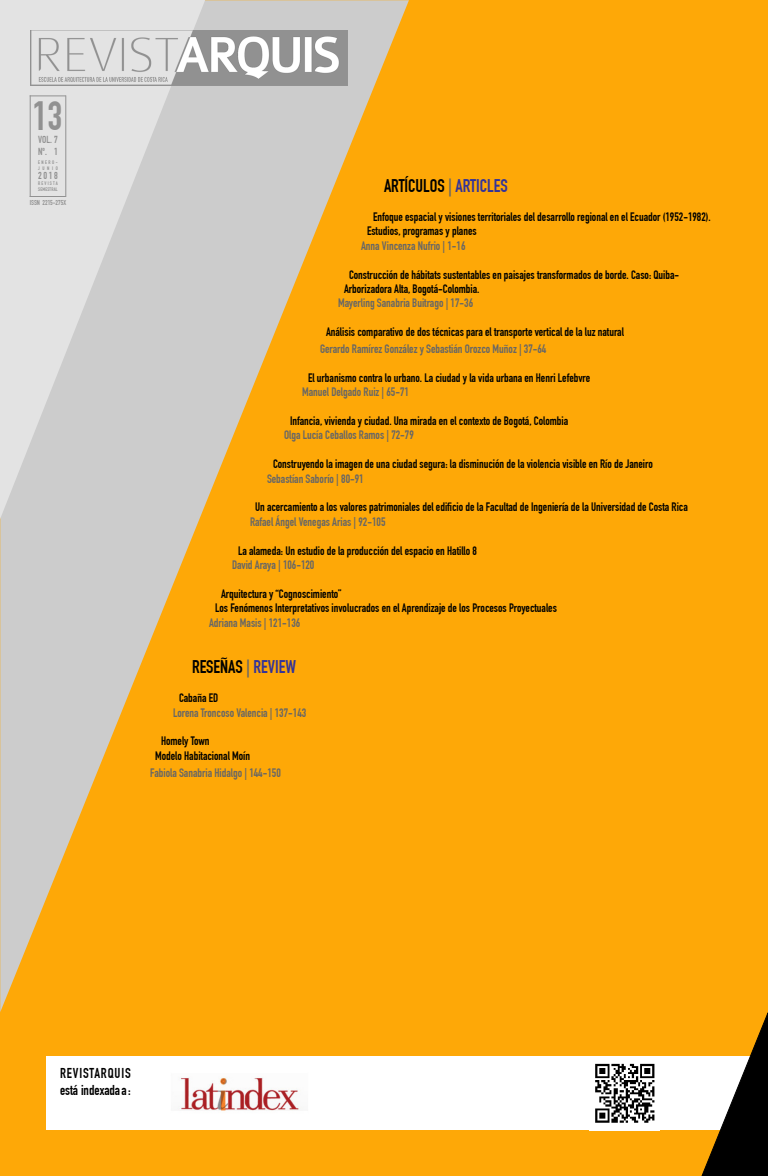
<style>
.page{position:relative;width:768px;height:1176px;background:#fea807}
.page>*{position:absolute;margin:0;border:0;box-sizing:border-box;transform-origin:0 0}
.t1{font:700 40px "DIN Condensed";color:#919191}
.t2{font:700 18px "DIN Condensed";color:#000}
.t3{font:700 14px/16.8px "DIN Condensed";letter-spacing:.005em;color:#000}
.t4{font:700 12px/14.4px "DIN Condensed";color:#000}
.t5{font:700 12px "DIN Condensed";color:#666}
.t6{font:700 10px/12px "DIN Condensed";letter-spacing:.08em;color:#919191}
.t7{font:700 7px "DIN Condensed";color:#919191}
.t8{font:700 5px/6px "DIN Condensed";letter-spacing:.035em;color:#919191}
.t9{font:700 5px/6px "DIN Condensed";letter-spacing:.41em;color:#919191}
.s1{color:#666}
.s2{color:#339}
</style>
<div class="page">
<svg style="left:0;top:0;width:409px;height:1012px"></svg>
<svg style="left:0;top:0;width:205px;height:519px;background:#d6d6d6"></svg>
<div style="left:46px;top:1056px;width:722px;height:74px;background:#fff"></div>
<img style="left:595px;top:1063px;width:60px;height:60px">
<img style="left:178px;top:1077px;width:123px;height:34px">
<hr style="left:30px;top:95px;width:36px;height:1px;background:#919191">
<hr style="left:30px;top:95px;width:1px;height:102px;background:#919191">
<hr style="left:65px;top:95px;width:1px;height:102px;background:#919191">
<hr style="left:30px;top:196px;width:36px;height:1px;background:#919191">
<img style="left:30px;top:30px;width:318px;height:56px">
<svg style="left:701px;top:1012px;width:67px;height:164px"></svg>
<h1 class="t1" style="left:33px;top:101px;width:31px">13</h1>
<p class="t6" style="left:38px;top:134px;width:21px">VOL. 7<br>Nº. 1</p>
<p class="t9" style="left:38px;top:159px;width:21px">ENERO-<br>JUNIO</p>
<p class="t6" style="left:38px;top:170px;width:21px">2018</p>
<p class="t8" style="left:38px;top:180px;width:21px">REVISTA<br>SEMESTRAL</p>
<p class="t7" style="left:30px;top:200px;width:38px">ISSN 2215-275X</p>
<h2 class="t2" style="left:384px;top:179px;width:125px">ARTÍCULOS <span class="s1">|</span> <span class="s2">ARTICLES</span></h2>
<p class="t4" style="left:367px;top:211px;width:345px;text-indent:6px">Enfoque espacial y visiones territoriales del desarrollo regional en el Ecuador (1952-1982).<br>Estudios, programas y planes</p>
<p class="t5" style="left:361px;top:241px;width:106px">Anna Vincenza Nufrio | 1-16</p>
<p class="t4" style="left:344px;top:269px;width:337px;text-indent:5px">Construcción de hábitats sustentables en paisajes transformados de borde. Caso: Quiba-<br>Arborizadora Alta, Bogotá-Colombia.</p>
<p class="t5" style="left:338px;top:299px;width:137px">Mayerling Sanabria Buitrago | 17-36</p>
<p class="t4" style="left:326px;top:326px;width:299px">Análisis comparativo de dos técnicas para el transporte vertical de la luz natural</p>
<p class="t5" style="left:320px;top:344px;width:228px">Gerardo Ramírez González y Sebastián Orozco Muñoz | 37-64</p>
<p class="t4" style="left:308px;top:372px;width:284px">El urbanismo contra lo urbano. La ciudad y la vida urbana en Henri Lefebvre</p>
<p class="t5" style="left:302px;top:388px;width:109px">Manuel Delgado Ruiz | 65-71</p>
<p class="t4" style="left:290px;top:415px;width:280px">Infancia, vivienda y ciudad. Una mirada en el contexto de Bogotá, Colombia</p>
<p class="t5" style="left:284px;top:431px;width:131px">Olga Lucía Ceballos Ramos | 72-79</p>
<p class="t4" style="left:273px;top:458px;width:381px">Construyendo la imagen de una ciudad segura: la disminución de la violencia visible en Río de Janeiro</p>
<p class="t5" style="left:267px;top:474px;width:98px">Sebastían Saborío | 80-91</p>
<p class="t4" style="left:255px;top:502px;width:434px">Un acercamiento a los valores patrimoniales del edificio de la Facultad de Ingeniería de la Universidad de Costa Rica</p>
<p class="t5" style="left:250px;top:517px;width:137px">Rafael Ángel Venegas Arias | 92-105</p>
<p class="t4" style="left:238px;top:545px;width:240px">La alameda: Un estudio de la producción del espacio en Hatillo 8</p>
<p class="t5" style="left:232px;top:560px;width:84px">David Araya | 106-120</p>
<p class="t4" style="left:215px;top:588px;width:343px;text-indent:6px">Arquitectura y “Cognoscimiento”<br>Los Fenómenos Interpretativos involucrados en el Aprendizaje de los Procesos Proyectuales</p>
<p class="t5" style="left:209px;top:618px;width:93px">Adriana Masis | 121-136</p>
<h2 class="t2" style="left:192px;top:661px;width:106px">RESEÑAS <span class="s1">|</span> <span class="s2">REVIEW</span></h2>
<p class="t4" style="left:179px;top:692px;width:41px">Cabaña ED</p>
<p class="t5" style="left:173px;top:708px;width:135px">Lorena Troncoso Valencia | 137-143</p>
<p class="t4" style="left:155px;top:736px;width:97px;text-indent:6px">Homely Town<br>Modelo Habitacional Moín</p>
<p class="t5" style="left:150px;top:768px;width:132px">Fabiola Sanabria Hidalgo | 144-150</p>
<p class="t3" style="left:60px;top:1067px;width:72px">REVISTARQUIS está indexada a :</p>
</div>
